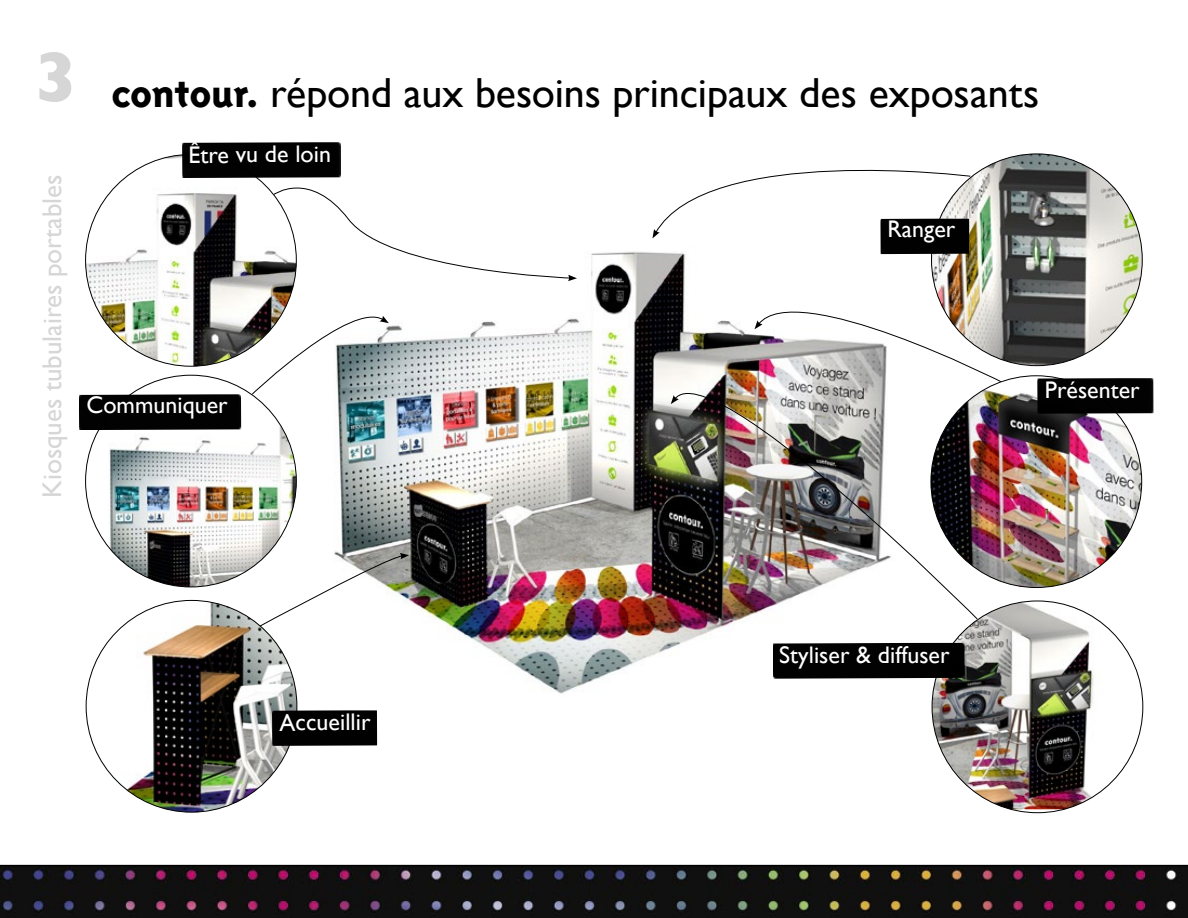
<style>
.page{position:relative;width:1188px;height:918px;background:#fff}
.page>*{position:absolute;margin:0;border:0;box-sizing:border-box;transform-origin:0 0}
.t1{font:700 72px "Gill Sans";color:#d6d6d6}
.t2{font:42px "Gill Sans";letter-spacing:-.005em;color:#000}
.t3{font:27px "Gill Sans";color:#d6d6d6}
.t4{font:24px "Gill Sans";letter-spacing:-.005em;color:#fff}
.s1{font-family:"Triplex Sans";font-weight:800}
</style>
<div class="page">
<svg style="left:0;top:865px;width:1188px;height:53px;background:#1a1618"></svg>
<img style="left:334px;top:251px;width:593px;height:443px">
<img style="left:86px;top:154px;width:209px;height:212px">
<img style="left:932px;top:601px;width:211px;height:208px">
<img style="left:933px;top:154px;width:209px;height:212px">
<img style="left:978px;top:376px;width:164px;height:212px">
<img style="left:91px;top:425px;width:205px;height:162px">
<img style="left:86px;top:600px;width:211px;height:212px">
<svg style="left:273px;top:178px;width:304px;height:103px"></svg>
<svg style="left:252px;top:300px;width:137px;height:95px"></svg>
<svg style="left:260px;top:553px;width:149px;height:73px"></svg>
<svg style="left:755px;top:277px;width:246px;height:105px"></svg>
<img style="left:674px;top:352px;width:304px;height:267px">
<svg style="left:671px;top:395px;width:8px;height:9px"></svg>
<svg style="left:652px;top:154px;width:319px;height:84px"></svg>
<img style="left:182px;top:142px;width:159px;height:36px">
<div style="left:79px;top:394px;width:162px;height:36px;background:#020202"></div>
<div style="left:272px;top:710px;width:105px;height:36px;background:#010101"></div>
<div style="left:773px;top:643px;width:192px;height:36px;background:#020202"></div>
<img style="left:1037px;top:378px;width:116px;height:36px">
<div style="left:880px;top:219px;width:89px;height:35px;background:#010101"></div>
<h1 class="t1" style="left:34px;top:20px;width:44px">3</h1>
<p class="t3" style="left:36px;top:498px;width:325px;rotate:-90deg">Kiosques tubulaires portables</p>
<h2 class="t2" style="left:111px;top:68px;width:929px"><span class="s1">contour.</span> répond aux besoins principaux des exposants</h2>
<p class="t4" style="left:189px;top:140px;width:144px">Être vu de loin</p>
<p class="t4" style="left:887px;top:215px;width:69px">Ranger</p>
<p class="t4" style="left:86px;top:391px;width:143px">Communiquer</p>
<p class="t4" style="left:1045px;top:376px;width:96px">Présenter</p>
<p class="t4" style="left:280px;top:708px;width:93px">Accueillir</p>
<p class="t4" style="left:779px;top:641px;width:172px">Styliser &amp; diffuser</p>
</div>
